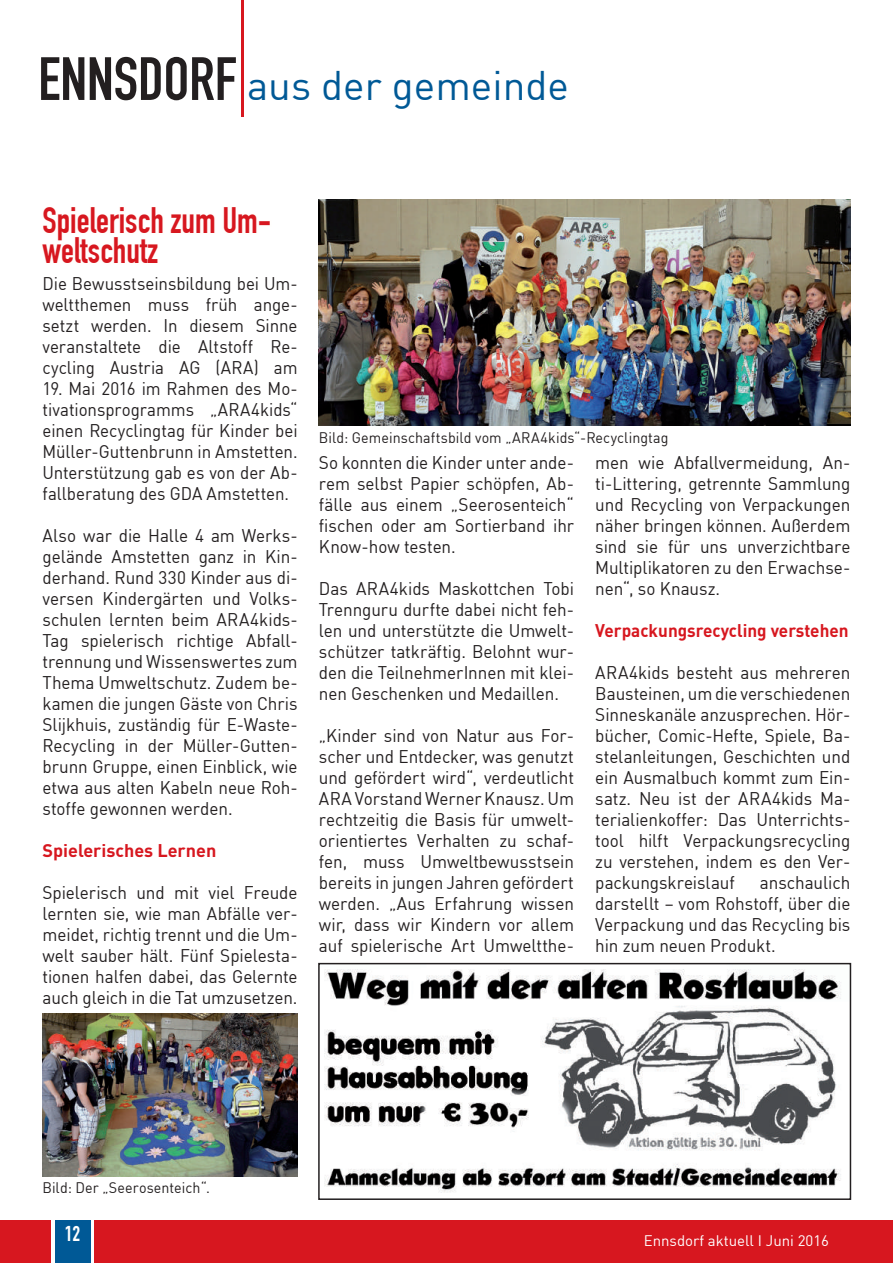
<style>
.page{position:relative;width:893px;height:1263px;background:#fff}
.page>*{position:absolute;margin:0;border:0;box-sizing:border-box;transform-origin:0 0}
.t1{font:60px "DIN Engschrift";color:#231f20}
.t2{font:40.5px "DIN";color:#005996}
.t3{font:36px/30px "DIN Engschrift";color:#d7171f}
.t4{font:21px "DIN Engschrift";color:#fff}
.t5{font:18px/21px "DIN";letter-spacing:-.005em;color:#231f20;text-align:justify;scale:.95 1}
.t6{font:18px/21px "DIN";letter-spacing:-.005em;color:#231f20;text-align:justify;scale:.94 1}
.t7{font:700 18px "DIN";color:#d7171f;scale:.95 1}
.t8{font:700 18px "DIN";color:#d7171f}
.t9{font:15px "DIN";letter-spacing:.005em;color:#231f20;scale:.95 1}
.t10{font:15px "DIN";color:#fff}
</style>
<div class="page">
<div style="left:0;top:1220px;width:893px;height:43px;background:#d7171f"></div>
<div style="left:51px;top:1220px;width:43px;height:43px;background:linear-gradient(to bottom,#fff,#fff)"></div>
<div style="left:55px;top:1220px;width:35px;height:43px;background:#005996"></div>
<hr style="left:241px;top:0;width:3px;height:116px;background:#d7171f">
<img style="left:324px;top:969px;width:517px;height:224px">
<div style="left:318px;top:963px;width:533px;height:237px;border:2px solid #231f20"></div>
<img style="left:43px;top:1014px;width:255px;height:162px">
<img style="left:319px;top:200px;width:531px;height:226px">
<h1 class="t1" style="left:38px;top:44px;width:200px">ENNSDORF</h1>
<h2 class="t2" style="left:247px;top:60px;width:323px">aus der gemeinde</h2>
<h3 class="t3" style="left:43px;top:206px;width:230px">Spielerisch zum Um&shy;weltschutz</h3>
<p class="t6" style="left:43px;top:273px;width:273px">Die Bewusstseinsbildung bei Um&shy;weltthemen muss früh ange&shy;setzt werden. In diesem Sinne veranstaltete die Altstoff Re&shy;cycling Austria AG (ARA) am</p>
<p class="t6" style="left:43px;top:378px;width:273px">19. Mai 2016 im Rahmen des Mo&shy;tivationsprogramms „ARA4kids“ einen Recyclingtag für Kinder bei Müller-Guttenbrunn in Amstetten.<br>Unterstützung gab es von der Ab&shy;fallberatung des GDA Amstetten.</p>
<p class="t5" style="left:43px;top:525px;width:270px">Also war die Halle 4 am Werks&shy;gelände Amstetten ganz in Kin&shy;derhand. Rund 330 Kinder aus di&shy;versen Kindergärten und Volks&shy;schulen lernten beim ARA4kids-Tag spielerisch richtige Abfall&shy;trennung und Wissenswertes zum Thema Umweltschutz. Zudem be&shy;kamen die jungen Gäste von Chris Slijkhuis, zuständig für E-Waste-Recycling in der Müller-Gutten&shy;brunn Gruppe, einen Einblick, wie etwa aus alten Kabeln neue Roh&shy;stoffe gewonnen werden.</p>
<p class="t8" style="left:43px;top:839px;width:175px">Spielerisches Lernen</p>
<p class="t5" style="left:43px;top:882px;width:270px">Spielerisch und mit viel Freude lernten sie, wie man Abfälle ver&shy;meidet, richtig trennt und die Um&shy;welt sauber hält. Fünf Spielesta&shy;tionen halfen dabei, das Gelernte auch gleich in die Tat umzusetzen.</p>
<p class="t9" style="left:319px;top:428px;width:370px">Bild: Gemeinschaftsbild vom „ARA4kids“-Recyclingtag</p>
<p class="t5" style="left:319px;top:452px;width:270px">So konnten die Kinder unter ande&shy;rem selbst Papier schöpfen, Ab&shy;fälle aus einem „Seerosenteich“ fischen oder am Sortierband ihr Know-how testen.</p>
<p class="t5" style="left:319px;top:578px;width:270px">Das ARA4kids Maskottchen Tobi Trennguru durfte dabei nicht feh&shy;len und unterstützte die Umwelt&shy;schützer tatkräftig. Belohnt wur&shy;den die TeilnehmerInnen mit klei&shy;nen Geschenken und Medaillen.</p>
<p class="t5" style="left:319px;top:725px;width:270px">„Kinder sind von Natur aus For&shy;scher und Entdecker, was genutzt und gefördert wird“, verdeutlicht ARA Vorstand Werner Knausz. Um rechtzeitig die Basis für umwelt&shy;orientiertes Verhalten zu schaf&shy;fen, muss Umweltbewusstsein bereits in jungen Jahren gefördert werden. „Aus Erfahrung wissen wir, dass wir Kindern vor allem auf spielerische Art Umweltthe-</p>
<p class="t5" style="left:595px;top:452px;width:270px">men wie Abfallvermeidung, An&shy;ti-Littering, getrennte Sammlung und Recycling von Verpackungen näher bringen können. Außerdem sind sie für uns unverzichtbare Multiplikatoren zu den Erwachse&shy;nen“, so Knausz.</p>
<p class="t7" style="left:595px;top:619px;width:268px">Verpackungsrecycling verstehen</p>
<p class="t5" style="left:595px;top:662px;width:270px">ARA4kids besteht aus mehreren Bausteinen, um die verschiedenen Sinneskanäle anzusprechen. Hör&shy;bücher, Comic-Hefte, Spiele, Ba&shy;stelanleitungen, Geschichten und ein Ausmalbuch kommt zum Ein&shy;satz. Neu ist der ARA4kids Ma&shy;terialienkoffer: Das Unterrichts&shy;tool hilft Verpackungsrecycling zu verstehen, indem es den Ver&shy;packungskreislauf</p>
<p class="t5" style="left:595px;top:872px;width:270px;text-indent:165px">anschaulich darstellt – vom Rohstoff, über die Verpackung und das Recycling bis hin zum neuen Produkt.</p>
<p class="t9" style="left:43px;top:1178px;width:178px">Bild: Der „Seerosenteich“.</p>
<p class="t4" style="left:65px;top:1221px;width:17px">12</p>
<p class="t10" style="left:644px;top:1231px;width:187px">Ennsdorf aktuell I Juni 2016</p>
</div>
